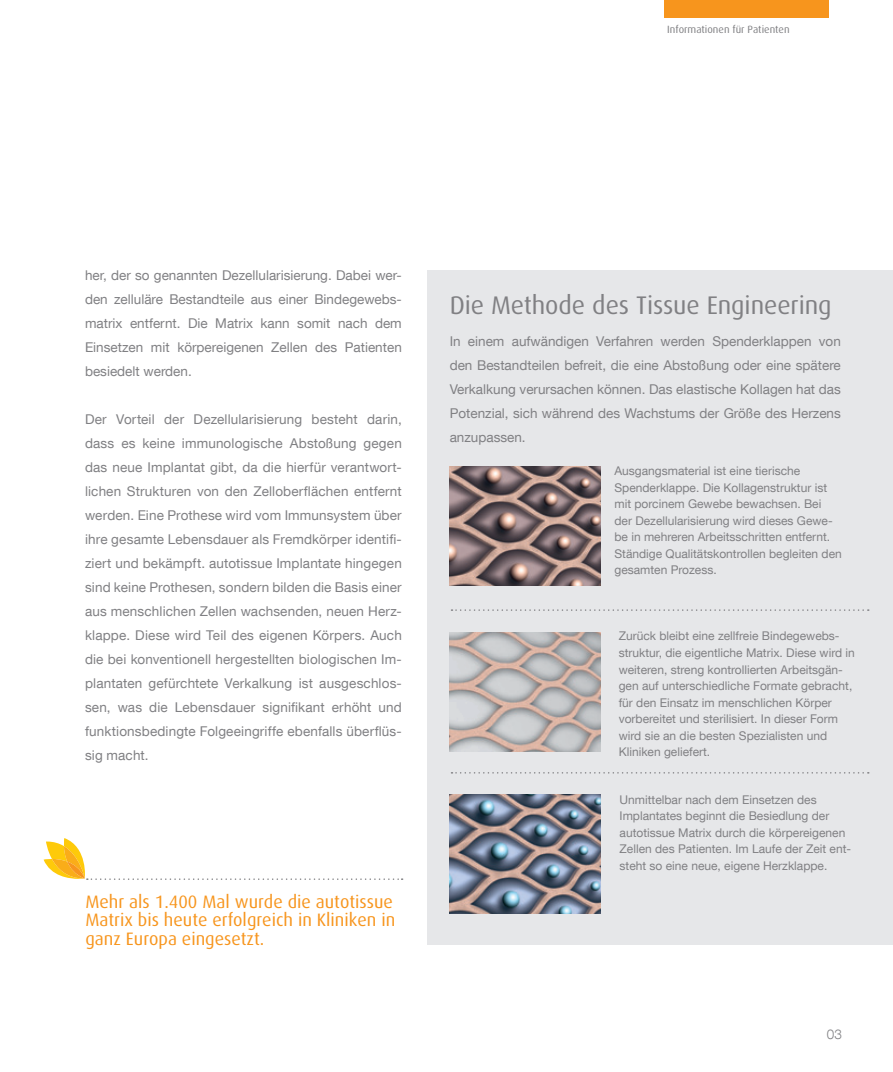
<style>
.page{position:relative;width:893px;height:1072px;background:#fff}
.page>*{position:absolute;margin:0;border:0;box-sizing:border-box;transform-origin:0 0}
.t1{font:25.5px "Dax OT";letter-spacing:-.005em;color:#808083}
.t2{font:18px/18px "Dax OT";color:#f7951d}
.t3{font:13.5px/24px "Helvetica Neue LT Com";color:#808083;text-align:justify}
.t4{font:300 13.5px "Helvetica Neue LT Com";color:#808083}
.t5{font:12px/16.5px "Helvetica Neue LT Com";color:#808083}
.t6{font:10.5px "Dax OT";color:#808083}
</style>
<div class="page">
<div style="left:427px;top:270px;width:466px;height:674px;background:#e6e7e9"></div>
<img style="left:450px;top:632px;width:150px;height:119px">
<img style="left:450px;top:466px;width:150px;height:119px">
<img style="left:450px;top:794px;width:150px;height:119px">
<svg style="left:451px;top:772px;width:418px;height:1px"></svg>
<svg style="left:451px;top:609px;width:418px;height:2px"></svg>
<svg style="left:44px;top:838px;width:359px;height:42px"></svg>
<svg style="left:67px;top:861px;width:18px;height:17px"></svg>
<div style="left:664px;top:0;width:165px;height:17px;background:#f7951d"></div>
<p class="t6" style="left:667px;top:19px;width:124px">Informationen für Patienten</p>
<p class="t3" style="left:85px;top:263px;width:318px">her, der so genannten Dezellularisierung. Dabei wer&shy;den zelluläre Bestandteile aus einer Bindegewebs&shy;matrix entfernt. Die Matrix kann somit nach dem Einsetzen mit körpereigenen Zellen des Patienten besiedelt werden.</p>
<p class="t3" style="left:85px;top:407px;width:318px">Der Vorteil der Dezellularisierung besteht darin, dass es keine immunologische Abstoßung gegen das neue Implantat gibt, da die hierfür verantwort&shy;lichen Strukturen von den Zelloberflächen entfernt werden. Eine Prothese wird vom Immunsystem über ihre gesamte Lebensdauer als Fremdkörper identifi&shy;ziert und bekämpft. autotissue Implantate hingegen sind keine Prothesen, sondern bilden die Basis einer aus menschlichen Zellen wachsenden, neuen Herz&shy;klappe. Diese wird Teil des eigenen Körpers. Auch die bei konventionell hergestellten biologischen Im&shy;plantaten gefürchtete Verkalkung ist ausgeschlos&shy;sen, was die Lebensdauer signifikant erhöht und funktionsbedingte Folgeeingriffe ebenfalls überflüs&shy;sig macht.</p>
<h2 class="t2" style="left:85px;top:890px;width:311px">Mehr als 1.400 Mal wurde die autotissue<br>Matrix bis heute erfolgreich in Kliniken in ganz Europa eingesetzt.</h2>
<h1 class="t1" style="left:450px;top:280px;width:384px">Die Methode des Tissue Engineering</h1>
<p class="t3" style="left:450px;top:328px;width:393px">In einem aufwändigen Verfahren werden Spenderklappen von den Bestandteilen befreit, die eine Abstoßung oder eine spätere Verkalkung verursachen können. Das elastische Kollagen hat das Potenzial, sich während des Wachstums der Größe des Herzens anzupassen.</p>
<p class="t5" style="left:614px;top:462px;width:229px">Ausgangsmaterial ist eine tierische Spenderklappe. Die Kollagenstruktur ist mit porcinem Gewebe bewachsen. Bei der Dezellularisierung wird dieses Gewe&shy;be in mehreren Arbeitsschritten entfernt.<br>Ständige Qualitätskontrollen begleiten den gesamten Prozess.</p>
<p class="t5" style="left:619px;top:627px;width:238px">Zurück bleibt eine zellfreie Bindegewebs&shy;struktur, die eigentliche Matrix. Diese wird in weiteren, streng kontrollierten Arbeitsgän&shy;gen auf unterschiedliche Formate gebracht, für den Einsatz im menschlichen Körper vorbereitet und sterilisiert. In dieser Form wird sie an die besten Spezialisten und Kliniken geliefert.</p>
<p class="t5" style="left:620px;top:790px;width:233px">Unmittelbar nach dem Einsetzen des Implantates beginnt die Besiedlung der autotissue Matrix durch die körpereigenen Zellen des Patienten. Im Laufe der Zeit ent&shy;steht so eine neue, eigene Herzklappe.</p>
<p class="t4" style="left:827px;top:1026px;width:17px">03</p>
</div>
